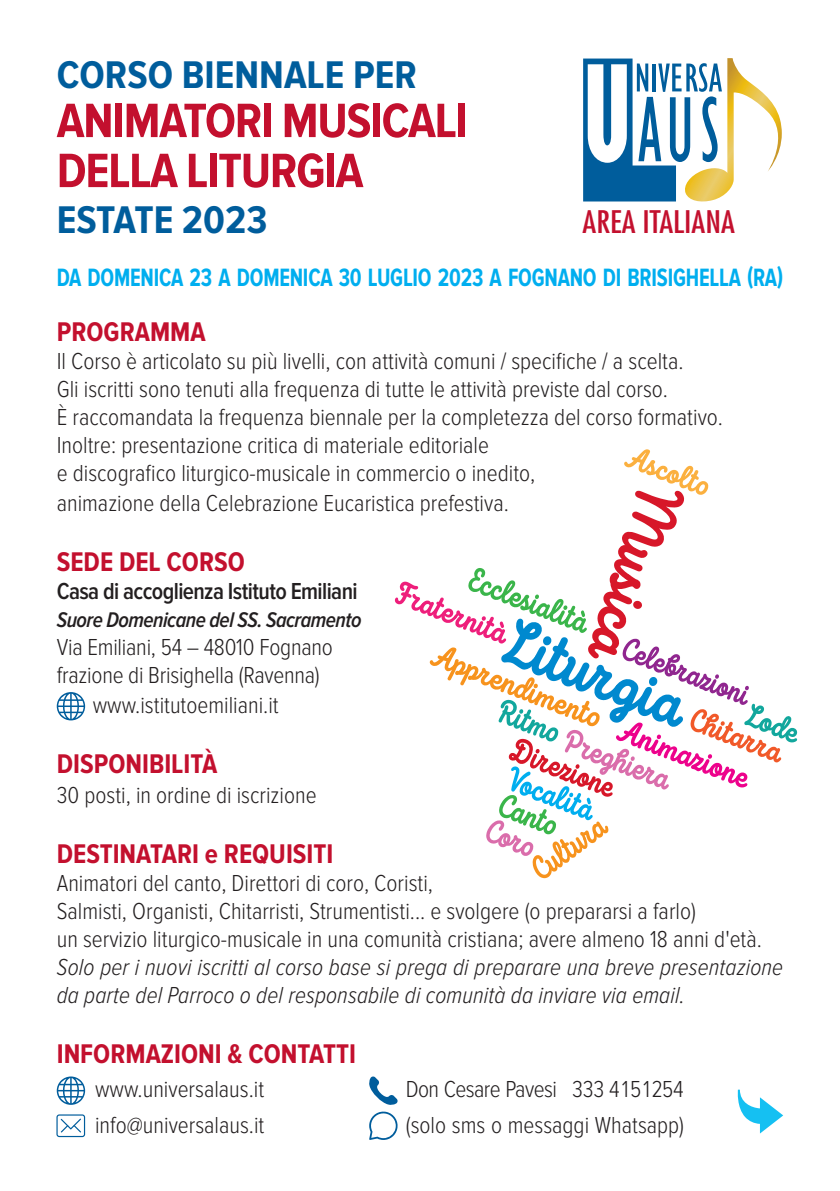
<style>
.page{position:relative;width:840px;height:1191px;background:#fff}
.page>*{position:absolute;margin:0;border:0;box-sizing:border-box;transform-origin:0 0}
.t1{font:700 50px/50px "Proxima Nova Cond";letter-spacing:-.025em;color:#c3102e}
.t2{font:700 40px "Proxima Nova Cond";color:#005d9c}
.t3{font:condensed 30.2px "Futura Std";color:#c3102e;scale:1.1 1}
.t4{font:700 28px "Proxima Nova Cond";color:#c3102e}
.t5{font:700 26px "Proxima Nova Cond";letter-spacing:-.01em;color:#00aeef;scale:.85 1}
.t6{font:300 24px/28.4px "Proxima Nova Cond";color:#231f20}
.t7{font:italic 300 24px/28px "Proxima Nova Cond";letter-spacing:.005em;color:#231f20}
.t8{font:300 24px/36px "Proxima Nova Cond";letter-spacing:-.025em;color:#231f20}
.t9{font:600 24px "Proxima Nova Cond";letter-spacing:-.025em;color:#231f20}
.t10{font:italic 600 22px "Proxima Nova Cond";letter-spacing:-.025em;color:#231f20}
</style>
<div class="page">
<svg style="left:583px;top:58px;width:199px;height:144px"></svg>
<svg style="left:57px;top:1076px;width:28px;height:28px"></svg>
<svg style="left:57px;top:692px;width:28px;height:28px"></svg>
<svg style="left:56px;top:1114px;width:29px;height:23px"></svg>
<svg style="left:369px;top:1076px;width:29px;height:64px"></svg>
<svg style="left:737px;top:1089px;width:45px;height:44px"></svg>
<svg style="left:394px;top:449px;width:402px;height:429px"></svg>
<h2 class="t2" style="left:57px;top:53px;width:361px">CORSO BIENNALE PER</h2>
<h1 class="t1" style="left:57px;top:97px;width:412px">ANIMATORI MUSICALI<br>DELLA LITURGIA</h1>
<h2 class="t2" style="left:57px;top:197px;width:212px">ESTATE 2023</h2>
<p class="t3" style="left:582px;top:203px;width:140px">AREA ITALIANA</p>
<p class="t5" style="left:57px;top:262px;width:855px">DA DOMENICA 23 A DOMENICA 30 LUGLIO 2023 A FOGNANO DI BRISIGHELLA (RA)</p>
<p class="t4" style="left:57px;top:316px;width:150px">PROGRAMMA</p>
<p class="t6" style="left:57px;top:347px;width:667px">Il Corso è articolato su più livelli, con attività comuni / specifiche / a scelta.<br>Gli iscritti sono tenuti alla frequenza di tutte le attività previste dal corso.<br>È raccomandata la frequenza biennale per la completezza del corso formativo.<br>Inoltre: presentazione critica di materiale editoriale<br>e discografico liturgico-musicale in commercio o inedito,<br>animazione della Celebrazione Eucaristica prefestiva.</p>
<p class="t4" style="left:57px;top:546px;width:189px">SEDE DEL CORSO</p>
<p class="t9" style="left:57px;top:578px;width:302px">Casa di accoglienza Istituto Emiliani</p>
<p class="t10" style="left:57px;top:608px;width:306px">Suore Domenicane del SS. Sacramento</p>
<p class="t6" style="left:57px;top:633px;width:277px">Via Emiliani, 54 – 48010 Fognano</p>
<p class="t6" style="left:57px;top:661px;width:264px">frazione di Brisighella (Ravenna)</p>
<p class="t6" style="left:93px;top:691px;width:187px">www.istitutoemiliani.it</p>
<p class="t4" style="left:57px;top:748px;width:162px">DISPONIBILITÀ</p>
<p class="t6" style="left:57px;top:781px;width:261px">30 posti, in ordine di iscrizione</p>
<p class="t4" style="left:57px;top:838px;width:278px">DESTINATARI e REQUISITI</p>
<p class="t6" style="left:57px;top:870px;width:706px">Animatori del canto, Direttori di coro, Coristi,<br>Salmisti, Organisti, Chitarristi, Strumentisti... e svolgere (o prepararsi a farlo)<br>un servizio liturgico-musicale in una comunità cristiana; avere almeno 18 anni d'età.</p>
<p class="t7" style="left:57px;top:953px;width:727px">Solo per i nuovi iscritti al corso base si prega di preparare una breve presentazione da parte del Parroco o del responsabile di comunità da inviare via email.</p>
<p class="t4" style="left:57px;top:1038px;width:300px">INFORMAZIONI &amp; CONTATTI</p>
<p class="t6" style="left:95px;top:1071px;width:171px;line-height:36px">www.universalaus.it info@universalaus.it</p>
<p class="t8" style="left:405px;top:1071px;width:280px">Don Cesare Pavesi 333 4151254 (solo sms o messaggi Whatsapp)</p>
</div>
